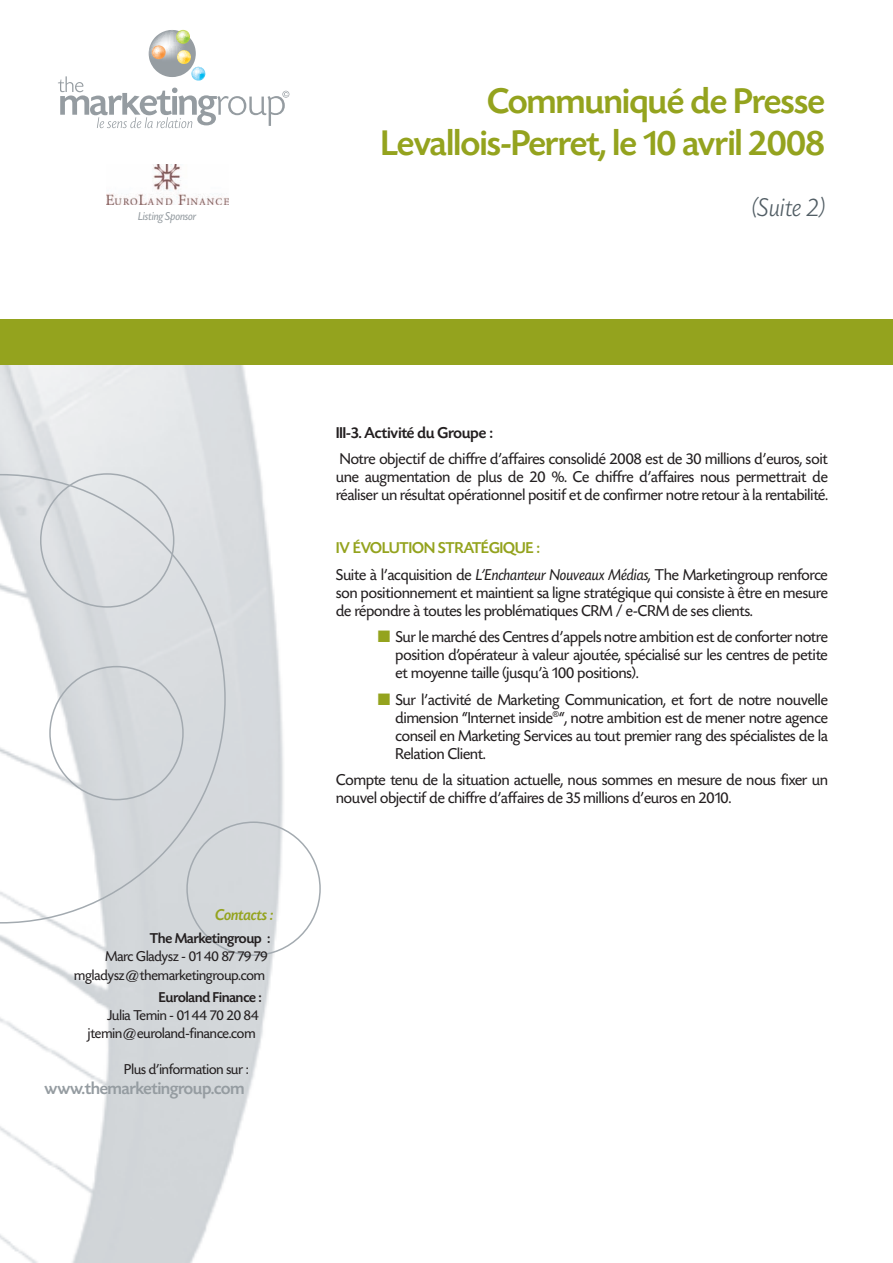
<style>
.page{position:relative;width:893px;height:1263px;background:#fff}
.page>*{position:absolute;margin:0;border:0;box-sizing:border-box;transform-origin:0 0}
.t1{font:500 37.5px/41.7px "Today SH";color:#94a31e;text-align:right}
.t2{font:italic 300 27px "Today SH";letter-spacing:.025em;color:#525e65}
.t3{font:500 18px "Today SH";color:#959ca1}
.t4{font:16.5px/18px "Today SH";letter-spacing:.005em;color:#231f20;text-align:justify}
.t5{font:500 16.5px "Today SH";letter-spacing:.005em;color:#231f20}
.t6{font:16.5px "Today SH Med Ita";color:#94a31e}
.t7{font:15px/18.5px "Today SH";color:#231f20;text-align:right}
.t8{font:500 15px "Today SH";color:#231f20}
.t9{font:italic 12px "Today SH";color:#959ca1}
.s1{font-family:"Rotis Semi Sans";font-weight:300}
.s2{font-weight:500;color:#94a31e}
.s3{font-style:italic}
.s4{color:#94a31e}
</style>
<div class="page">
<img style="left:0;top:366px;width:284px;height:896px">
<svg style="left:0;top:474px;width:226px;height:449px"></svg>
<svg style="left:40px;top:473px;width:134px;height:135px;background:#dadde1"></svg>
<svg style="left:49px;top:666px;width:135px;height:134px;background:#d8dcdf"></svg>
<svg style="left:186px;top:821px;width:135px;height:135px"></svg>
<div style="left:0;top:319px;width:893px;height:46px;background:#94a31e"></div>
<svg style="left:58px;top:30px;width:231px;height:98px"></svg>
<img style="left:107px;top:165px;width:121px;height:40px">
<p class="t9" style="left:138px;top:209px;width:60px">Listing Sponsor</p>
<h1 class="t1" style="left:381px;top:80px;width:445px">Communiqué de Presse<br>Levallois-Perret, le 10 avril 2008</h1>
<h2 class="t2" style="left:752px;top:191px;width:75px">(Suite 2)</h2>
<p class="t6" style="left:215px;top:905px;width:59px">Contacts :</p>
<p class="t8" style="left:150px;top:929px;width:122px">The Marketingroup :</p>
<p class="t7" style="left:74px;top:947px;width:195px">Marc Gladysz - 01 40 87 79 79 mgladysz<span class="s1">@</span>themarketingroup.com</p>
<p class="t8" style="left:159px;top:988px;width:104px">Euroland Finance :</p>
<p class="t7" style="left:88px;top:1005px;width:172px">Julia Temin - 01 44 70 20 84 jtemin<span class="s1">@</span>euroland-finance.com</p>
<p class="t7" style="left:124px;top:1060px;width:126px">Plus d’information sur :</p>
<p class="t3" style="left:45px;top:1077px;width:201px">www.themarketingroup.com</p>
<p class="t5" style="left:336px;top:422px;width:158px">III-3. Activité du Groupe :</p>
<p class="t4" style="left:336px;top:449px;width:493px">Notre objectif de chiffre d’affaires consolidé 2008 est de 30 millions d’euros, soit une augmentation de plus de 20 %. Ce chiffre d’affaires nous permettrait de réaliser un résultat opérationnel positif et de confirmer notre retour à la rentabilité.</p>
<p class="t4" style="left:336px;top:534px;width:493px;line-height:26.5px"><span class="s2">IV ÉVOLUTION STRATÉGIQUE :<br></span>Suite à l’acquisition de <span class="s3">L’Enchanteur Nouveaux Médias</span>, The Marketingroup renforce</p>
<p class="t4" style="left:336px;top:583px;width:493px">son positionnement et maintient sa ligne stratégique qui consiste à être en mesure de répondre à toutes les problématiques CRM / e-CRM de ses clients.</p>
<p class="t4" style="left:396px;top:627px;width:434px;text-indent:-18px"><span class="s4">■</span> Sur le marché des Centres d’appels notre ambition est de conforter notre position d’opérateur à valeur ajoutée, spécialisé sur les centres de petite et moyenne taille (jusqu’à 100 positions).</p>
<p class="t4" style="left:396px;top:690px;width:434px;text-indent:-18px"><span class="s4">■</span> Sur l’activité de Marketing Communication, et fort de notre nouvelle dimension “Internet inside<sup>®</sup>“, notre ambition est de mener notre agence conseil en Marketing Services au tout premier rang des spécialistes de la Relation Client.</p>
<p class="t4" style="left:336px;top:770px;width:493px">Compte tenu de la situation actuelle, nous sommes en mesure de nous fixer un nouvel objectif de chiffre d’affaires de 35 millions d’euros en 2010.</p>
</div>
